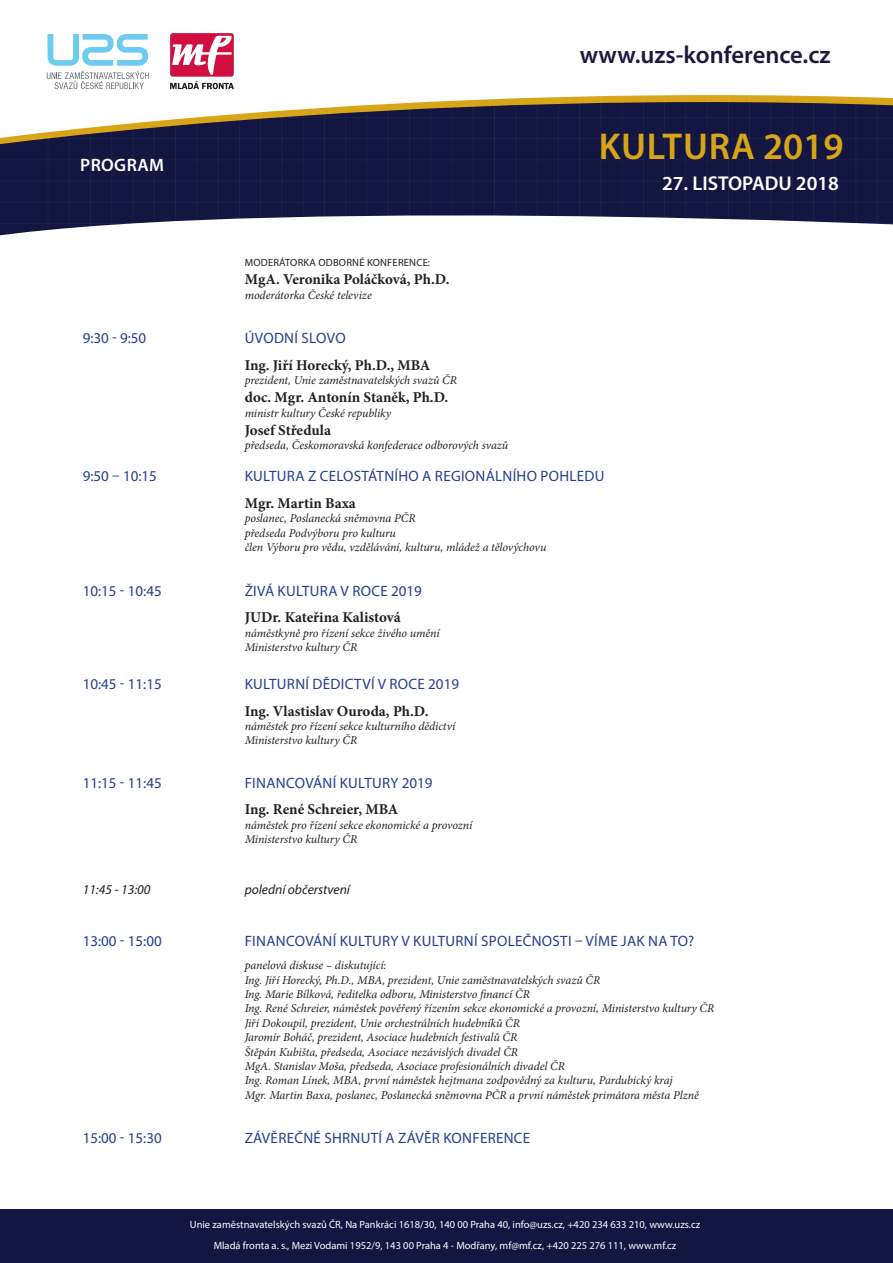
<style>
.page{position:relative;width:893px;height:1263px;background:#fff}
.page>*{position:absolute;margin:0;border:0;box-sizing:border-box;transform-origin:0 0}
.t1{font:600 37.5px "Myriad Pro";letter-spacing:.02em;color:#d8a418}
.t2{font:600 24.6px "Myriad Pro";color:#1b183e}
.t3{font:600 20.1px "Myriad Pro";color:#fff}
.Program_nadpis{font:600 18px "Myriad Pro";letter-spacing:.02em;color:#fff}
.Program_vystoupení{font:15px "Myriad Pro";letter-spacing:.02em;color:#253f8e}
.Program_přednášející{font:700 15px "Minion Pro";color:#231f20}
.Čas{font:italic 13.5px "Myriad Pro";color:#231f20}
.Program_přednášející-2{font:italic 12px "Minion Pro";letter-spacing:-.01em;color:#231f20}
.t4{font:10.5px/20.5px "Myriad Pro";color:#fff;text-align:center}
.Moderátor{font:10.5px "Myriad Pro";letter-spacing:.02em;color:#231f20}
</style>
<div class="page">
<svg style="left:0;top:89px;width:893px;height:147px;fill:#121640"></svg>
<hr style="left:48px;top:0;width:1px;height:923px;background:#fff">
<hr style="left:69px;top:0;width:1px;height:923px;background:#fff">
<hr style="left:90px;top:0;width:1px;height:923px;background:#fff">
<hr style="left:112px;top:0;width:1px;height:923px;background:#fff">
<hr style="left:133px;top:0;width:1px;height:923px;background:#fff">
<hr style="left:154px;top:0;width:1px;height:923px;background:#fff">
<hr style="left:175px;top:0;width:1px;height:923px;background:#fff">
<hr style="left:197px;top:0;width:1px;height:923px;background:#fff">
<hr style="left:218px;top:0;width:1px;height:923px;background:#fff">
<hr style="left:239px;top:0;width:1px;height:923px;background:#fff">
<hr style="left:260px;top:0;width:1px;height:923px;background:#fff">
<hr style="left:282px;top:0;width:1px;height:923px;background:#fff">
<hr style="left:303px;top:0;width:1px;height:923px;background:#fff">
<hr style="left:324px;top:0;width:1px;height:923px;background:#fff">
<hr style="left:345px;top:0;width:1px;height:923px;background:#fff">
<hr style="left:367px;top:0;width:1px;height:923px;background:#fff">
<hr style="left:388px;top:0;width:1px;height:923px;background:#fff">
<hr style="left:409px;top:0;width:1px;height:923px;background:#fff">
<hr style="left:430px;top:0;width:1px;height:923px;background:#fff">
<hr style="left:452px;top:0;width:1px;height:923px;background:#fff">
<hr style="left:473px;top:0;width:1px;height:923px;background:#fff">
<hr style="left:494px;top:0;width:1px;height:923px;background:#fff">
<hr style="left:515px;top:0;width:1px;height:923px;background:#fff">
<hr style="left:537px;top:0;width:1px;height:923px;background:#fff">
<hr style="left:558px;top:0;width:1px;height:923px;background:#fff">
<hr style="left:579px;top:0;width:1px;height:923px;background:#fff">
<hr style="left:601px;top:0;width:1px;height:923px;background:#fff">
<hr style="left:622px;top:0;width:1px;height:923px;background:#fff">
<hr style="left:643px;top:0;width:1px;height:923px;background:#fff">
<hr style="left:664px;top:0;width:1px;height:923px;background:#fff">
<hr style="left:686px;top:0;width:1px;height:923px;background:#fff">
<hr style="left:707px;top:0;width:1px;height:923px;background:#fff">
<hr style="left:728px;top:0;width:1px;height:923px;background:#fff">
<hr style="left:749px;top:0;width:1px;height:923px;background:#fff">
<hr style="left:771px;top:0;width:1px;height:923px;background:#fff">
<hr style="left:792px;top:0;width:1px;height:923px;background:#fff">
<hr style="left:813px;top:0;width:1px;height:923px;background:#fff">
<hr style="left:834px;top:0;width:1px;height:923px;background:#fff">
<hr style="left:856px;top:0;width:1px;height:923px;background:#fff">
<hr style="left:877px;top:0;width:1px;height:923px;background:#fff">
<hr style="left:0;top:96px;width:893px;height:1px;background:#fff">
<hr style="left:0;top:117px;width:893px;height:1px;background:#fff">
<hr style="left:0;top:138px;width:893px;height:1px;background:#fff">
<hr style="left:0;top:160px;width:893px;height:1px;background:#fff">
<hr style="left:0;top:181px;width:893px;height:1px;background:#fff">
<hr style="left:0;top:202px;width:893px;height:1px;background:#fff">
<hr style="left:0;top:223px;width:893px;height:1px;background:#fff">
<div style="left:170px;top:33px;width:64px;height:44px;background:#d10e40;border-radius:3px"></div>
<svg style="left:172px;top:36px;width:60px;height:39px"></svg>
<svg style="left:170px;top:81px;width:64px;height:8px"></svg>
<svg style="left:47px;top:34px;width:102px;height:55px"></svg>
<div style="left:0;top:1209px;width:893px;height:54px;background:#121640"></div>
<p class="Program_nadpis" style="left:80px;top:154px;width:85px">PROGRAM</p>
<p class="Moderátor" style="left:245px;top:256px;width:187px">MODERÁTORKA ODBORNÉ KONFERENCE:</p>
<p class="Program_přednášející" style="left:245px;top:269px;width:206px">MgA. Veronika Poláčková, Ph.D.</p>
<p class="Program_přednášející-2" style="left:245px;top:287px;width:129px">moderátorka České televize</p>
<h2 class="t2" style="left:580px;top:39px;width:252px">www.uzs-konference.cz</h2>
<h1 class="t1" style="left:599px;top:123px;width:246px">KULTURA 2019</h1>
<h3 class="t3" style="left:662px;top:170px;width:178px">27. LISTOPADU 2018</h3>
<p class="Program_vystoupení" style="left:83px;top:329px;width:65px">9:30 - 9:50</p>
<p class="Program_vystoupení" style="left:245px;top:329px;width:102px">ÚVODNÍ SLOVO</p>
<p class="Program_přednášející" style="left:245px;top:354px;width:187px">Ing. Jiří Horecký, Ph.D., MBA</p>
<p class="Program_přednášející-2" style="left:245px;top:372px;width:214px">prezident, Unie zaměstnavatelských svazů ČR</p>
<p class="Program_přednášející" style="left:245px;top:387px;width:205px">doc. Mgr. Antonín Staněk, Ph.D.</p>
<p class="Program_přednášející-2" style="left:245px;top:405px;width:148px">ministr kultury České republiky</p>
<p class="Program_přednášející" style="left:245px;top:419px;width:88px">Josef Středula</p>
<p class="Program_přednášející-2" style="left:245px;top:437px;width:265px">předseda, Českomoravská konfederace odborových svazů</p>
<p class="Program_vystoupení" style="left:83px;top:467px;width:76px">9:50 – 10:15</p>
<p class="Program_vystoupení" style="left:245px;top:467px;width:361px">KULTURA Z CELOSTÁTNÍHO A REGIONÁLNÍHO POHLEDU</p>
<p class="Program_přednášející" style="left:245px;top:493px;width:113px">Mgr. Martin Baxa</p>
<p class="Program_přednášející-2" style="left:245px;top:510px;width:172px">poslanec, Poslanecká sněmovna PČR</p>
<p class="Program_přednášející-2" style="left:245px;top:525px;width:153px">předseda Podvýboru pro kulturu</p>
<p class="Program_přednášející-2" style="left:245px;top:539px;width:303px">člen Výboru pro vědu, vzdělávání, kulturu, mládež a tělovýchovu</p>
<p class="Program_vystoupení" style="left:83px;top:581px;width:81px">10:15 - 10:45</p>
<p class="Program_vystoupení" style="left:245px;top:581px;width:179px">ŽIVÁ KULTURA V ROCE 2019</p>
<p class="Program_přednášející" style="left:245px;top:607px;width:158px">JUDr. Kateřina Kalistová</p>
<p class="Program_přednášející-2" style="left:245px;top:624px;width:197px">náměstkyně pro řízení sekce živého umění</p>
<p class="Program_přednášející-2" style="left:245px;top:639px;width:114px">Ministerstvo kultury ČR</p>
<p class="Program_vystoupení" style="left:83px;top:675px;width:81px">10:45 - 11:15</p>
<p class="Program_vystoupení" style="left:245px;top:675px;width:216px">KULTURNÍ DĚDICTVÍ V ROCE 2019</p>
<p class="Program_přednášející" style="left:245px;top:700px;width:185px">Ing. Vlastislav Ouroda, Ph.D.</p>
<p class="Program_přednášející-2" style="left:245px;top:718px;width:212px">náměstek pro řízení sekce kulturního dědictví</p>
<p class="Program_přednášející-2" style="left:245px;top:732px;width:114px">Ministerstvo kultury ČR</p>
<p class="Program_vystoupení" style="left:83px;top:773px;width:81px">11:15 - 11:45</p>
<p class="Program_vystoupení" style="left:245px;top:773px;width:189px">FINANCOVÁNÍ KULTURY 2019</p>
<p class="Program_přednášející" style="left:245px;top:799px;width:155px">Ing. René Schreier, MBA</p>
<p class="Program_přednášející-2" style="left:245px;top:816px;width:229px">náměstek pro řízení sekce ekonomické a provozní</p>
<p class="Program_přednášející-2" style="left:245px;top:831px;width:114px">Ministerstvo kultury ČR</p>
<p class="Čas" style="left:83px;top:881px;width:69px">11:45 - 13:00</p>
<p class="Čas" style="left:245px;top:881px;width:107px">polední občerstvení</p>
<p class="Program_vystoupení" style="left:83px;top:932px;width:81px">13:00 - 15:00</p>
<p class="Program_vystoupení" style="left:245px;top:932px;width:451px">FINANCOVÁNÍ KULTURY V KULTURNÍ SPOLEČNOSTI – VÍME JAK NA TO?</p>
<p class="Program_přednášející-2" style="left:245px;top:957px;width:143px">panelová diskuse – diskutující:</p>
<p class="Program_přednášející-2" style="left:245px;top:971px;width:357px">Ing. Jiří Horecký, Ph.D., MBA, prezident, Unie zaměstnavatelských svazů ČR</p>
<p class="Program_přednášející-2" style="left:245px;top:986px;width:287px">Ing. Marie Bílková, ředitelka odboru, Ministerstvo financí ČR</p>
<p class="Program_přednášející-2" style="left:245px;top:1000px;width:471px">Ing. René Schreier, náměstek pověřený řízením sekce ekonomické a provozní, Ministerstvo kultury ČR</p>
<p class="Program_přednášející-2" style="left:245px;top:1015px;width:277px">Jiří Dokoupil, prezident, Unie orchestrálních hudebníků ČR</p>
<p class="Program_přednášející-2" style="left:245px;top:1029px;width:274px">Jaromír Boháč, prezident, Asociace hudebních festivalů ČR</p>
<p class="Program_přednášející-2" style="left:245px;top:1043px;width:275px">Štěpán Kubišta, předseda, Asociace nezávislých divadel ČR</p>
<p class="Program_přednášející-2" style="left:245px;top:1058px;width:322px">MgA. Stanislav Moša, předseda, Asociace profesionálních divadel ČR</p>
<p class="Program_přednášející-2" style="left:245px;top:1072px;width:429px">Ing. Roman Línek, MBA, první náměstek hejtmana zodpovědný za kulturu, Pardubický kraj</p>
<p class="Program_přednášející-2" style="left:245px;top:1087px;width:456px">Mgr. Martin Baxa, poslanec, Poslanecká sněmovna PČR a první náměstek primátora města Plzně</p>
<p class="Program_vystoupení" style="left:83px;top:1129px;width:81px">15:00 - 15:30</p>
<p class="Program_vystoupení" style="left:245px;top:1129px;width:287px">ZÁVĚREČNÉ SHRNUTÍ A ZÁVĚR KONFERENCE</p>
<p class="t4" style="left:190px;top:1214px;width:512px">Unie zaměstnavatelských svazů ČR, Na Pankráci 1618/30, 140 00 Praha 40, info@uzs.cz, +420 234 633 210, www.uzs.cz<br>Mladá fronta a. s., Mezi Vodami 1952/9, 143 00 Praha 4 - Modřany, mf@mf.cz, +420 225 276 111, www.mf.cz</p>
</div>
